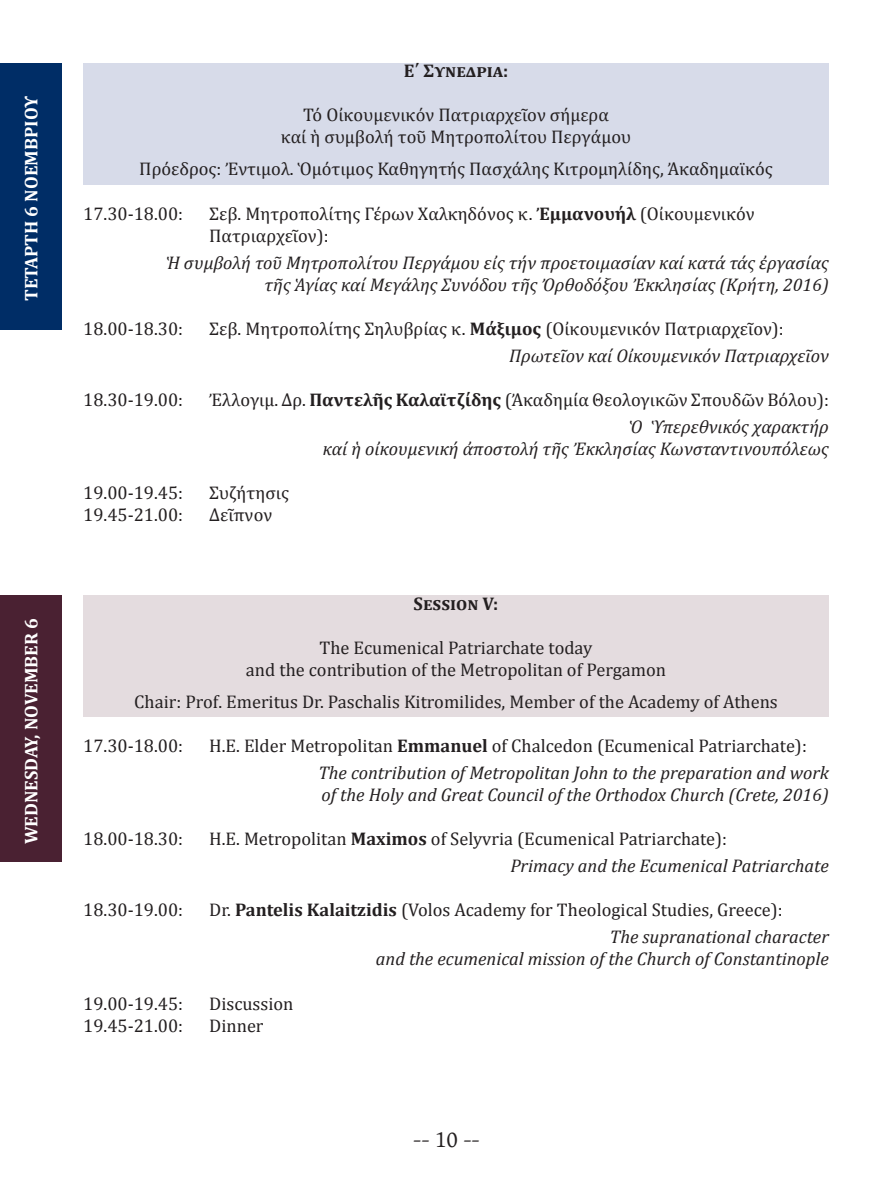
<style>
.page{position:relative;width:893px;height:1191px;background:#fff}
.page>*{position:absolute;margin:0;border:0;box-sizing:border-box;transform-origin:0 0}
.t1{font:24.5px "Gentium";color:#231f20}
.t2{font:18.38px/26.9px "Cambria";color:#231f20}
.t3{font:italic 18.38px/22.1px "Cambria";color:#231f20;text-align:right}
.t4{font:700 18.38px "Cambria";color:#fff}
.t5{font:700 18.38px "Cambria";color:#231f20}
.s1{font-weight:700}
.s2{font-style:italic}
</style>
<div class="page">
<div style="left:83px;top:595px;width:746px;height:122px;background:#e4dcdf"></div>
<div style="left:83px;top:63px;width:746px;height:122px;background:#d7dbe9"></div>
<div style="left:0;top:63px;width:62px;height:266px;background:#002d66"></div>
<div style="left:0;top:595px;width:62px;height:266px;background:#4a2132"></div>
<p class="t4" style="left:18px;top:301px;width:206px;rotate:-90deg">ΤETAΡΤΗ 6 ΝΟΕΜΒΡΊΟΥ</p>
<p class="t4" style="left:18px;top:844px;width:228px;rotate:-90deg">WEDNESDAY, NOVEMBER 6</p>
<p class="t5" style="left:404px;top:58px;width:106px">Ε΄ Συνεδρία:</p>
<p class="t2" style="left:281px;top:104px;width:352px;line-height:22.1px;text-align:center">Τό Οἰκουμενικόν Πατριαρχεῖον σήμερα<br>καί ἡ συμβολή τοῦ Μητροπολίτου Περγάμου</p>
<p class="t2" style="left:139px;top:156px;width:635px">Πρόεδρος: Ἐντιμολ. Ὁμότιμος Καθηγητής Πασχάλης Κιτρομηλίδης, Ἀκαδημαϊκός</p>
<p class="t2" style="left:83px;top:200px;width:101px">17.30-18.00:</p>
<p class="t2" style="left:209px;top:202px;width:547px;line-height:22.1px">Σεβ. Μητροπολίτης Γέρων Χαλκηδόνος κ. <span class="s1">Ἐμμανουήλ</span> (Οἰκουμενικόν<br>Πατριαρχεῖον):</p>
<p class="t3" style="left:166px;top:250px;width:665px">Ἡ συμβολή τοῦ Μητροπολίτου Περγάμου εἰς τήν προετοιμασίαν καί κατά τάς ἐργασίας τῆς Ἁγίας καί Μεγάλης Συνόδου τῆς Ὀρθοδόξου Ἐκκλησίας (Κρήτη, 2016)</p>
<p class="t2" style="left:83px;top:315px;width:101px">18.00-18.30:</p>
<p class="t2" style="left:509px;top:315px;width:321px;text-indent:-300px">Σεβ. Μητροπολίτης Σηλυβρίας κ. <span class="s1">Μάξιμος</span> (Οἰκουμενικόν Πατριαρχεῖον):<br><span class="s2">Πρωτεῖον καί Οἰκουμενικόν Πατριαρχεῖον</span></p>
<p class="t2" style="left:83px;top:386px;width:101px">18.30-19.00:</p>
<p class="t2" style="left:209px;top:386px;width:621px;text-align:right">Ἐλλογιμ. Δρ. <span class="s1">Παντελῆς Καλαϊτζίδης</span> (Ἀκαδημία Θεολογικῶν Σπουδῶν Βόλου):<br><span class="s2">Ὁ Ὑπερεθνικός χαρακτήρ</span></p>
<p class="t3" style="left:323px;top:437px;width:508px">καί ἡ οἰκουμενική ἀποστολή τῆς Ἐκκλησίας Κωνσταντινουπόλεως</p>
<p class="t2" style="left:83px;top:479px;width:101px">19.00-19.45:</p>
<p class="t2" style="left:209px;top:479px;width:81px">Συζήτησις</p>
<p class="t2" style="left:83px;top:501px;width:101px">19.45-21.00:</p>
<p class="t2" style="left:209px;top:501px;width:65px">Δεῖπνον</p>
<p class="t5" style="left:414px;top:590px;width:86px">Session V:</p>
<p class="t2" style="left:246px;top:636px;width:422px;line-height:22.1px;text-align:center">The Ecumenical Patriarchate today<br>and the contribution of the Metropolitan of Pergamon</p>
<p class="t2" style="left:134px;top:688px;width:645px">Chair: Prof. Emeritus Dr. Paschalis Kitromilides, Member of the Academy of Athens</p>
<p class="t2" style="left:83px;top:732px;width:101px">17.30-18.00:</p>
<p class="t2" style="left:318px;top:732px;width:512px;text-indent:-109px">H.E. Elder Metropolitan <span class="s1">Emmanuel</span> of Chalcedon (Ecumenical Patriarchate):<br><span class="s2">The contribution of Metropolitan John to the preparation and work</span></p>
<p class="t3" style="left:322px;top:783px;width:509px">of the Holy and Great Council of the Orthodox Church (Crete, 2016)</p>
<p class="t2" style="left:83px;top:825px;width:101px">18.00-18.30:</p>
<p class="t2" style="left:510px;top:825px;width:320px;text-indent:-301px">H.E. Metropolitan <span class="s1">Maximos</span> of Selyvria (Ecumenical Patriarchate):<br><span class="s2">Primacy and the Ecumenical Patriarchate</span></p>
<p class="t2" style="left:83px;top:896px;width:101px">18.30-19.00:</p>
<p class="t2" style="left:610px;top:896px;width:220px;text-indent:-401px">Dr. <span class="s1">Pantelis Kalaitzidis</span> (Volos Academy for Theological Studies, Greece):<br><span class="s2">The supranational character</span></p>
<p class="t3" style="left:376px;top:947px;width:455px">and the ecumenical mission of the Church of Constantinople</p>
<p class="t2" style="left:83px;top:989px;width:101px">19.00-19.45:</p>
<p class="t2" style="left:209px;top:989px;width:86px">Discussion</p>
<p class="t2" style="left:83px;top:1011px;width:101px">19.45-21.00:</p>
<p class="t2" style="left:209px;top:1011px;width:56px">Dinner</p>
<h1 class="t1" style="left:413px;top:1120px;width:68px">-- 10 --</h1>
</div>
